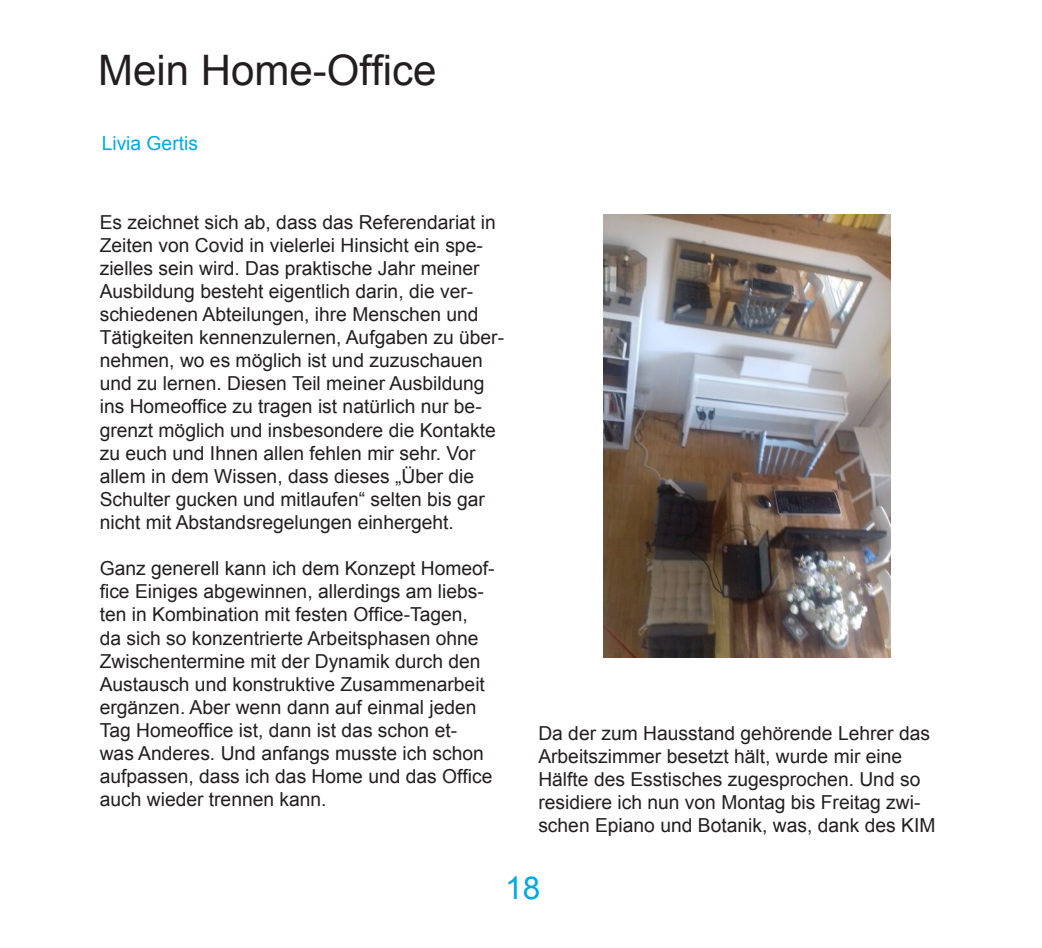
<style>
.page{position:relative;width:1042px;height:948px;background:#fff}
.page>*{position:absolute;margin:0;border:0;box-sizing:border-box;transform-origin:0 0}
.t1{font:42px "Arial";color:#231f20}
.t2{font:31.5px "Arial";color:#00a9e0}
.t3{font:19.25px/23.1px "Arial";color:#231f20}
.t4{font:19.25px "Arial";color:#00a9e0}
</style>
<div class="page">
<img style="left:603px;top:214px;width:287px;height:443px">
<p class="t1" style="left:98px;top:42px;width:340px">Mein Home-Office</p>
<p class="t4" style="left:102px;top:131px;width:98px">Livia Gertis</p>
<p class="t3" style="left:100px;top:210px;width:406px">Es zeichnet sich ab, dass das Referendariat in Zeiten von Covid in vielerlei Hinsicht ein spe&shy;zielles sein wird. Das praktische Jahr meiner Ausbildung besteht eigentlich darin, die ver&shy;schiedenen Abteilungen, ihre Menschen und Tätigkeiten kennenzulernen, Aufgaben zu über&shy;nehmen, wo es möglich ist und zuzuschauen und zu lernen. Diesen Teil meiner Ausbildung ins Homeoffice zu tragen ist natürlich nur be&shy;grenzt möglich und insbesondere die Kontakte zu euch und Ihnen allen fehlen mir sehr. Vor allem in dem Wissen, dass dieses „Über die Schulter gucken und mitlaufen“ selten bis gar nicht mit Abstandsregelungen einhergeht.</p>
<p class="t3" style="left:100px;top:557px;width:396px">Ganz generell kann ich dem Konzept Homeof&shy;fice Einiges abgewinnen, allerdings am liebs&shy;ten in Kombination mit festen Office-Tagen,<br>da sich so konzentrierte Arbeitsphasen ohne Zwischentermine mit der Dynamik durch den Austausch und konstruktive Zusammenarbeit ergänzen. Aber wenn dann auf einmal jeden Tag Homeoffice ist, dann ist das schon et&shy;was Anderes. Und anfangs musste ich schon aufpassen, dass ich das Home und das Office auch wieder trennen kann.</p>
<p class="t3" style="left:538px;top:721px;width:398px">Da der zum Hausstand gehörende Lehrer das Arbeitszimmer besetzt hält, wurde mir eine Hälfte des Esstisches zugesprochen. Und so residiere ich nun von Montag bis Freitag zwi&shy;schen Epiano und Botanik, was, dank des KIM</p>
<h2 class="t2" style="left:505px;top:866px;width:37px">18</h2>
</div>
